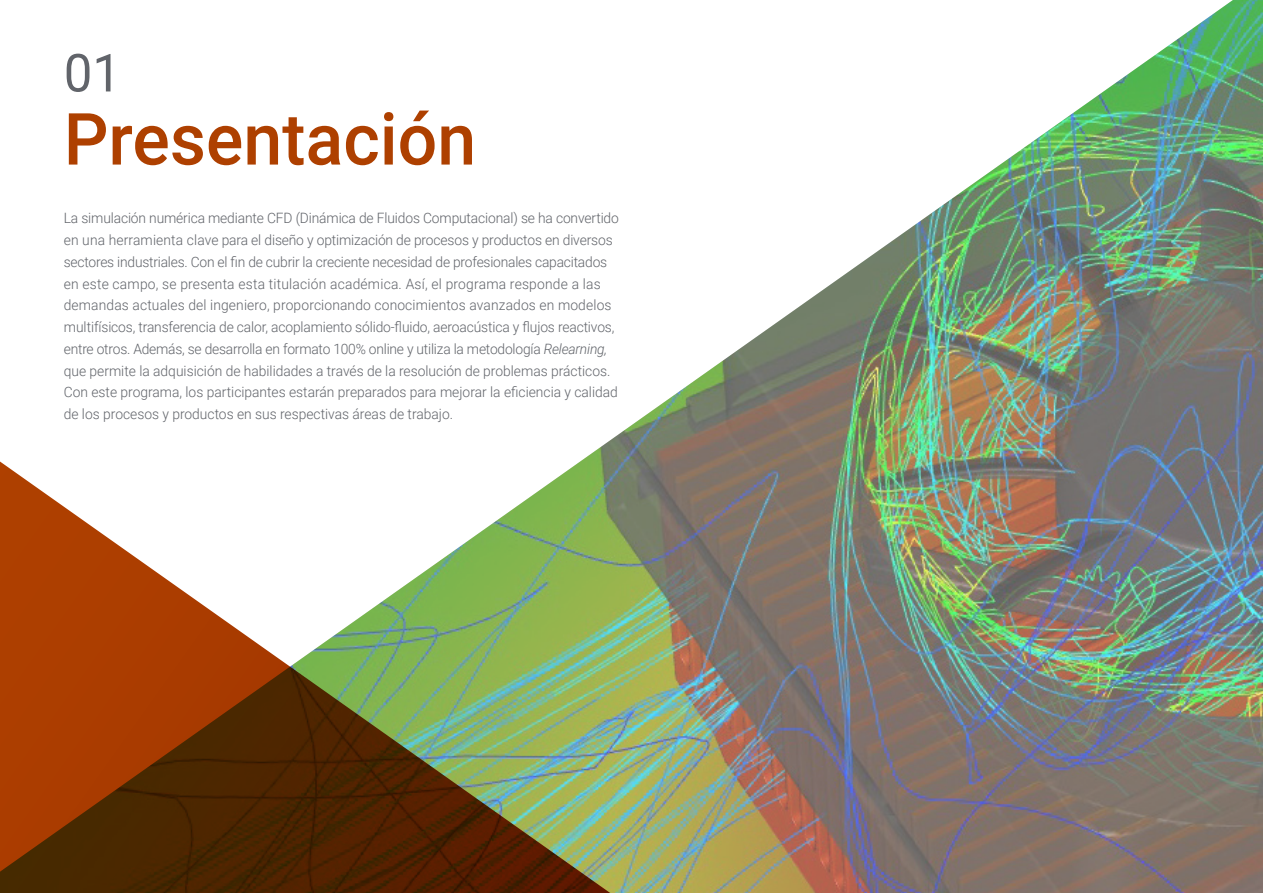
<style>
.page{position:relative;width:1263px;height:893px;background:#fff}
.page>*{position:absolute;margin:0;border:0;box-sizing:border-box;transform-origin:0 0}
.t1{font:500 72px "Roboto";color:#ae4000}
.t2{font:52.5px "Roboto";color:#61646a}
.t3{font:300 14.25px/21.8px "Roboto";letter-spacing:-.01em;color:#61646a}
.s1{font-style:italic}
</style>
<div class="page">
<img style="left:602px;top:0;width:661px;height:893px">
<svg style="left:0;top:446px;width:640px;height:447px"></svg>
<h2 class="t2" style="left:64px;top:36px;width:59px">01</h2>
<h1 class="t1" style="left:64px;top:89px;width:414px">Presentación</h1>
<p class="t3" style="left:64px;top:207px;width:557px">La simulación numérica mediante CFD (Dinámica de Fluidos Computacional) se ha convertido en una herramienta clave para el diseño y optimización de procesos y productos en diversos sectores industriales. Con el fin de cubrir la creciente necesidad de profesionales capacitados en este campo, se presenta esta titulación académica. Así, el programa responde a las demandas actuales del ingeniero, proporcionando conocimientos avanzados en modelos multifísicos, transferencia de calor, acoplamiento sólido-fluido, aeroacústica y flujos reactivos, entre otros. Además, se desarrolla en formato 100% online y utiliza la metodología <span class="s1">Relearning, </span>que permite la adquisición de habilidades a través de la resolución de problemas prácticos.<br>Con este programa, los participantes estarán preparados para mejorar la eficiencia y calidad de los procesos y productos en sus respectivas áreas de trabajo.</p>
</div>
